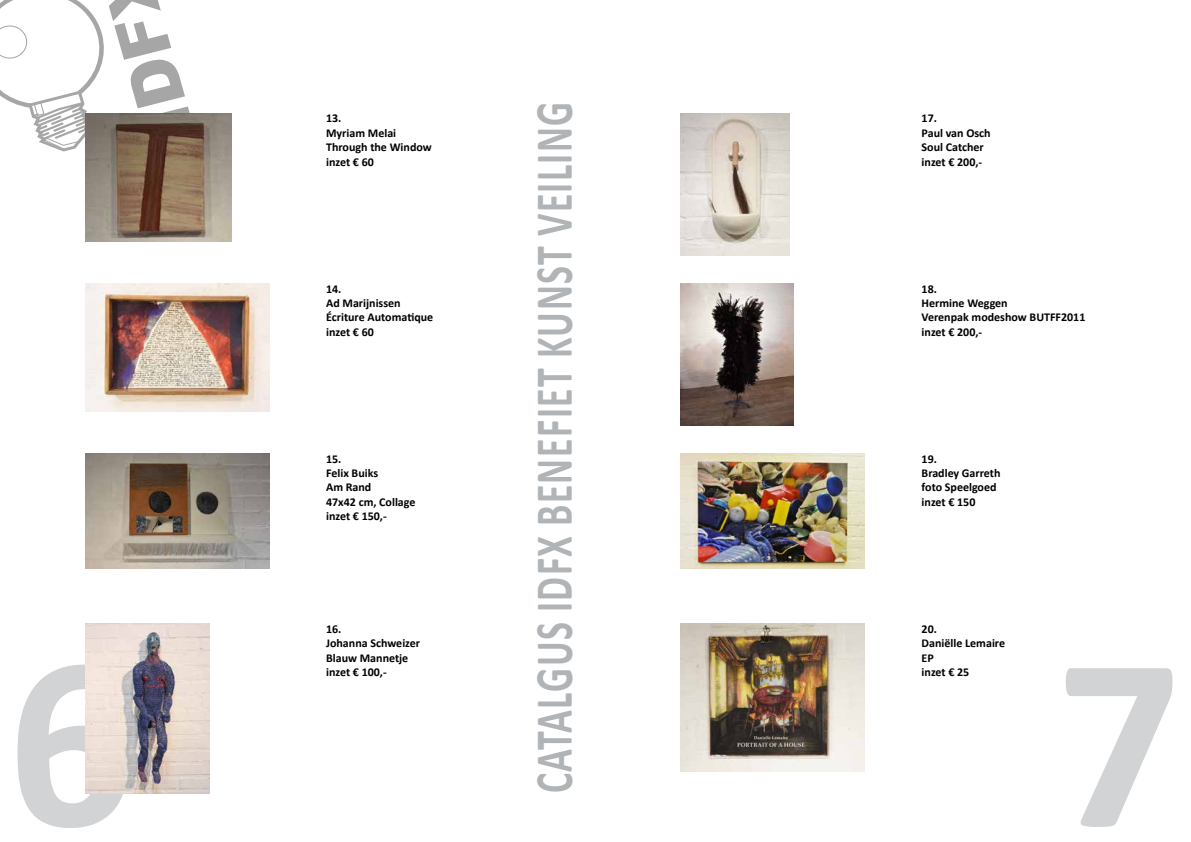
<style>
.page{position:relative;width:1191px;height:842px;background:#fff}
.page>*{position:absolute;margin:0;border:0;box-sizing:border-box;transform-origin:0 0}
.t1{font:700 250px "Calibri";color:#d1d3d4}
.t2{font:700 54px "Calibri";letter-spacing:.04em;color:#b1b4b6;scale:.7 1}
.t3{font:700 12px/14.4px "Calibri";color:#000}
</style>
<div class="page">
<svg style="left:0;top:0;width:189px;height:151px"></svg>
<img style="left:85px;top:113px;width:146px;height:129px">
<img style="left:85px;top:283px;width:184px;height:129px">
<img style="left:85px;top:454px;width:184px;height:114px">
<img style="left:86px;top:624px;width:124px;height:170px">
<img style="left:680px;top:113px;width:110px;height:142px">
<img style="left:680px;top:283px;width:113px;height:142px">
<img style="left:680px;top:454px;width:185px;height:114px">
<img style="left:680px;top:624px;width:185px;height:148px">
<h2 class="t2" style="left:516px;top:793px;width:984px;rotate:-90deg">CATALGUS IDFX Benefiet Kunst Veiling</h2>
<p class="t3" style="left:921px;top:111px;width:71px">17.<br>Paul van Osch<br>Soul Catcher inzet € 200,-</p>
<p class="t3" style="left:326px;top:111px;width:107px">13.<br>Myriam Melai<br>Through the Window inzet € 60</p>
<p class="t3" style="left:921px;top:281px;width:165px">18.<br>Hermine Weggen<br>Verenpak modeshow BUTFF2011 inzet € 200,-</p>
<p class="t3" style="left:326px;top:281px;width:109px">14.<br>Ad Marijnissen<br>Écriture Automatique inzet € 60</p>
<p class="t3" style="left:921px;top:451px;width:80px">19.<br>Bradley Garreth foto Speelgoed inzet € 150</p>
<p class="t3" style="left:326px;top:451px;width:91px">15.<br>Felix Buiks<br>Am Rand<br>47x42 cm, Collage inzet € 150,-</p>
<p class="t3" style="left:326px;top:621px;width:96px">16.<br>Johanna Schweizer<br>Blauw Mannetje inzet € 100,-</p>
<p class="t3" style="left:921px;top:621px;width:85px">20.<br>Daniëlle Lemaire<br>EP<br>inzet € 25</p>
<h1 class="t1" style="left:7px;top:565px;width:128px">6</h1>
<h1 class="t1" style="left:1056px;top:566px;width:128px">7</h1>
</div>
